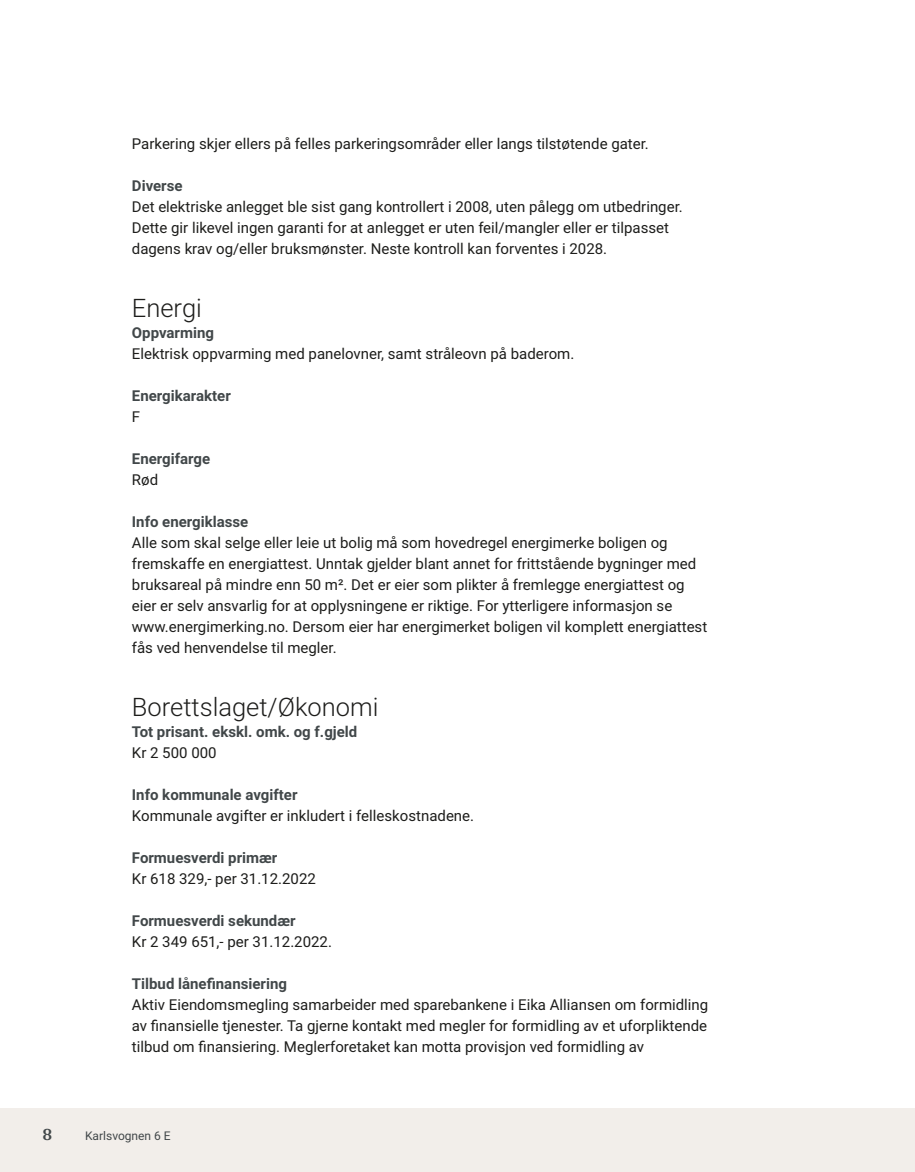
<style>
.page{position:relative;width:915px;height:1172px;background:#fff}
.page>*{position:absolute;margin:0;border:0;box-sizing:border-box;transform-origin:0 0}
.t1{font:300 25.5px "Roboto Vitec";color:#1d1d1b}
.t2{font:700 18px "Arya";color:#414749}
.t3{font:15px/21px "Roboto Vitec";color:#1d1d1b}
.t4{font:700 15px "Roboto Vitec";color:#414749}
.t5{font:12px "Roboto Vitec";color:#414749}
</style>
<div class="page">
<div style="left:0;top:1108px;width:914px;height:64px;background:#f2eeea"></div>
<p class="t3" style="left:132px;top:132px;width:518px">Parkering skjer ellers på felles parkeringsområder eller langs tilstøtende gater.</p>
<p class="t4" style="left:132px;top:175px;width:52px">Diverse</p>
<p class="t3" style="left:132px;top:195px;width:552px">Det elektriske anlegget ble sist gang kontrollert i 2008, uten pålegg om utbedringer.<br>Dette gir likevel ingen garanti for at anlegget er uten feil/mangler eller er tilpasset dagens krav og/eller bruksmønster. Neste kontroll kan forventes i 2028.</p>
<h1 class="t1" style="left:132px;top:290px;width:71px">Energi</h1>
<p class="t4" style="left:132px;top:322px;width:84px">Oppvarming</p>
<p class="t3" style="left:132px;top:342px;width:444px">Elektrisk oppvarming med panelovner, samt stråleovn på baderom.</p>
<p class="t4" style="left:132px;top:385px;width:100px">Energikarakter</p>
<p class="t3" style="left:132px;top:405px;width:10px">F</p>
<p class="t4" style="left:132px;top:448px;width:80px">Energifarge</p>
<p class="t3" style="left:132px;top:468px;width:28px">Rød</p>
<p class="t4" style="left:132px;top:511px;width:118px">Info energiklasse</p>
<p class="t3" style="left:132px;top:531px;width:576px">Alle som skal selge eller leie ut bolig må som hovedregel energimerke boligen og fremskaffe en energiattest. Unntak gjelder blant annet for frittstående bygninger med bruksareal på mindre enn 50 m². Det er eier som plikter å fremlegge energiattest og eier er selv ansvarlig for at opplysningene er riktige. For ytterligere informasjon se www.energimerking.no. Dersom eier har energimerket boligen vil komplett energiattest fås ved henvendelse til megler.</p>
<h1 class="t1" style="left:132px;top:689px;width:248px">Borettslaget/Økonomi</h1>
<p class="t4" style="left:132px;top:721px;width:227px">Tot prisant. ekskl. omk. og f.gjeld</p>
<p class="t3" style="left:132px;top:741px;width:86px">Kr 2 500 000</p>
<p class="t4" style="left:132px;top:784px;width:167px">Info kommunale avgifter</p>
<p class="t3" style="left:132px;top:804px;width:343px">Kommunale avgifter er inkludert i felleskostnadene.</p>
<p class="t4" style="left:132px;top:847px;width:147px">Formuesverdi primær</p>
<p class="t3" style="left:132px;top:867px;width:185px">Kr 618 329,‑ per 31.12.2022</p>
<p class="t4" style="left:132px;top:910px;width:165px">Formuesverdi sekundær</p>
<p class="t3" style="left:132px;top:930px;width:201px">Kr 2 349 651,‑ per 31.12.2022.</p>
<p class="t4" style="left:132px;top:973px;width:156px">Tilbud lånefinansiering</p>
<p class="t3" style="left:132px;top:993px;width:577px;text-align:justify">Aktiv Eiendomsmegling samarbeider med sparebankene i Eika Alliansen om formidling av finansielle tjenester. Ta gjerne kontakt med megler for formidling av et uforpliktende tilbud om finansiering. Meglerforetaket kan motta provisjon ved formidling av</p>
<p class="t2" style="left:43px;top:1123px;width:11px">8</p>
<p class="t5" style="left:85px;top:1127px;width:87px">Karlsvognen 6 E</p>
</div>
